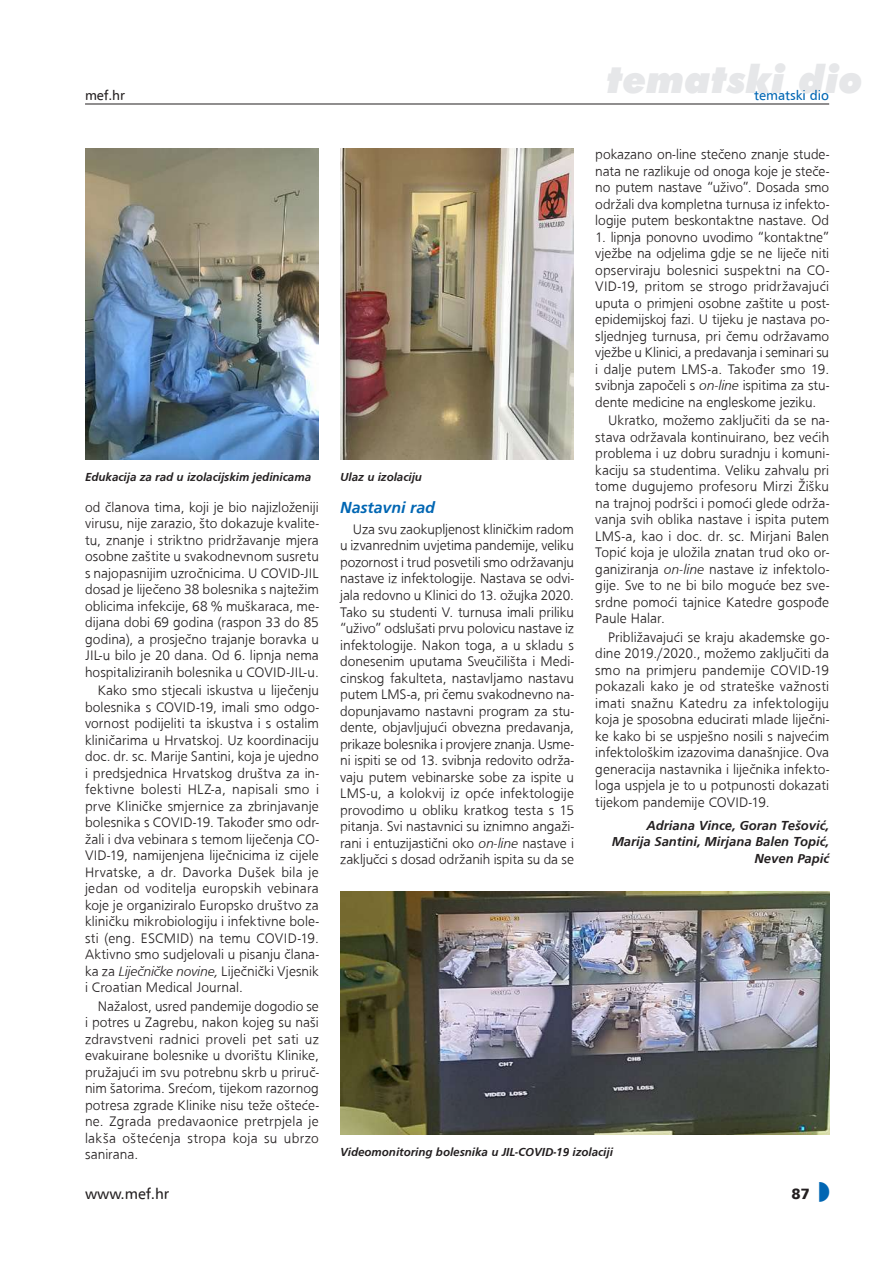
<style>
.page{position:relative;width:893px;height:1263px;background:#fff}
.page>*{position:absolute;margin:0;border:0;box-sizing:border-box;transform-origin:0 0}
.t1{font:italic 900 39px "Futura BT";color:#e6e7e9}
.t2{font:500 16.5px "Frugal Sans Bold Italic DTC";color:#0166b3}
.t3{font:15px "A Frutiger";color:#231f20}
.t4{font:900 15px "A Frutiger";color:#231f20}
.t5{font:500 14.25px/16.5px "Frugal Sans Light DTC";color:#231f20;text-align:justify}
.t6{font:500 13.5px/16.5px "Frugal Sans Bold Italic DTC";color:#231f20;text-align:right}
.t7{font:13.5px "A Frutiger";color:#0166b3}
.t8{font:13.5px "A Frutiger";color:#231f20}
.t9{font:500 12px "Frugal Sans Bold Italic DTC";color:#231f20}
.s1{font-family:"Frugal Sans Light Italic DTC"}
</style>
<div class="page">
<hr style="left:85px;top:104px;width:744px;height:1px;background:#231f20">
<img style="left:340px;top:149px;width:233px;height:310px">
<img style="left:340px;top:892px;width:489px;height:242px">
<img style="left:86px;top:149px;width:232px;height:310px">
<p class="t8" style="left:85px;top:87px;width:42px">mef.hr</p>
<h1 class="t1" style="left:606px;top:56px;width:258px">tematski dio</h1>
<p class="t7" style="left:754px;top:87px;width:76px">tematski dio</p>
<p class="t5" style="left:595px;top:146px;width:235px">pokazano on-line stečeno znanje stude&shy;nata ne razlikuje od onoga koje je steče&shy;no putem nastave “uživo”. Dosada smo održali dva kompletna turnusa iz infekto&shy;logije putem beskontaktne nastave. Od</p>
<p class="t5" style="left:595px;top:228px;width:235px">1. lipnja ponovno uvodimo “kontaktne” vježbe na odjelima gdje se ne liječe niti opserviraju bolesnici suspektni na CO-VID-19, pritom se strogo pridržavajući uputa o primjeni osobne zaštite u post&shy;epidemijskoj fazi. U tijeku je nastava po&shy;sljednjeg turnusa, pri čemu održavamo vježbe u Klinici, a predavanja i seminari su i dalje putem LMS-a. Također smo 19. svibnja započeli s <span class="s1">on-line</span> ispitima za stu&shy;dente medicine na engleskome jeziku.</p>
<p class="t5" style="left:595px;top:412px;width:235px;text-indent:13px">Ukratko, možemo zaključiti da se na&shy;stava održavala kontinuirano, bez većih problema i uz dobru suradnju i komuni&shy;kaciju sa studentima. Veliku zahvalu pri tome dugujemo profesoru Mirzi Žišku na trajnoj podršci i pomoći glede održa&shy;vanja svih oblika nastave i ispita putem LMS-a, kao i doc. dr. sc. Mirjani Balen Topić koja je uložila znatan trud oko or&shy;ganiziranja <span class="s1">on-line</span> nastave iz infektolo&shy;gije. Sve to ne bi bilo moguće bez sve&shy;srdne pomoći tajnice Katedre gospođe Paule Halar.</p>
<p class="t5" style="left:595px;top:629px;width:235px;text-indent:13px">Približavajući se kraju akademske go&shy;dine 2019./2020., možemo zaključiti da smo na primjeru pandemije COVID-19 pokazali kako je od strateške važnosti imati snažnu Katedru za infektologiju koja je sposobna educirati mlade liječni&shy;ke kako bi se uspješno nosili s najvećim infektološkim izazovima današnjice. Ova generacija nastavnika i liječnika infekto&shy;loga uspjela je to u potpunosti dokazati tijekom pandemije COVID-19.</p>
<p class="t6" style="left:612px;top:817px;width:219px">Adriana Vince, Goran Tešović,<br>Marija Santini, Mirjana Balen Topić,<br>Neven Papić</p>
<p class="t9" style="left:85px;top:470px;width:228px">Edukacija za rad u izolacijskim jedinicama</p>
<p class="t9" style="left:340px;top:470px;width:83px">Ulaz u izolaciju</p>
<p class="t5" style="left:85px;top:498px;width:235px">od članova tima, koji je bio najizloženiji virusu, nije zarazio, što dokazuje kvalite&shy;tu, znanje i striktno pridržavanje mjera osobne zaštite u svakodnevnom susretu s najopasnijim uzročnicima. U COVID-JIL dosad je liječeno 38 bolesnika s najtežim oblicima infekcije, 68 % muškaraca, me&shy;dijana dobi 69 godina (raspon 33 do 85 godina), a prosječno trajanje boravka u JIL-u bilo je 20 dana. Od 6. lipnja nema hospitaliziranih bolesnika u COVID-JIL-u.</p>
<p class="t5" style="left:85px;top:682px;width:235px;text-indent:13px">Kako smo stjecali iskustva u liječenju bolesnika s COVID-19, imali smo odgo&shy;vornost podijeliti ta iskustva i s ostalim kliničarima u Hrvatskoj. Uz koordinaciju doc. dr. sc. Marije Santini, koja je ujedno i predsjednica Hrvatskog društva za in&shy;fektivne bolesti HLZ-a, napisali smo i prve Kliničke smjernice za zbrinjavanje bolesnika s COVID-19. Također smo odr&shy;žali i dva vebinara s temom liječenja CO-VID-19, namijenjena liječnicima iz cijele Hrvatske, a dr. Davorka Dušek bila je jedan od voditelja europskih vebinara koje je organiziralo Europsko društvo za kliničku mikrobiologiju i infektivne bole&shy;sti (eng. ESCMID) na temu COVID-19.<br>Aktivno smo sudjelovali u pisanju člana&shy;ka za <span class="s1">Liječničke novine,</span> Liječnički Vjesnik i Croatian Medical Journal.</p>
<p class="t5" style="left:85px;top:998px;width:235px;text-indent:13px">Nažalost, usred pandemije dogodio se i potres u Zagrebu, nakon kojeg su naši zdravstveni radnici proveli pet sati uz evakuirane bolesnike u dvorištu Klinike, pružajući im svu potrebnu skrb u priruč&shy;nim šatorima. Srećom, tijekom razornog potresa zgrade Klinike nisu teže ošteće&shy;ne. Zgrada predavaonice pretrpjela je lakša oštećenja stropa koja su ubrzo sanirana.</p>
<p class="t2" style="left:340px;top:498px;width:96px">Nastavni rad</p>
<p class="t5" style="left:340px;top:521px;width:235px;text-indent:13px">Uza svu zaokupljenost kliničkim radom u izvanrednim uvjetima pandemije, veliku pozornost i trud posvetili smo održavanju nastave iz infektologije. Nastava se odvi&shy;jala redovno u Klinici do 13. ožujka 2020.<br>Tako su studenti V. turnusa imali priliku “uživo” odslušati prvu polovicu nastave iz infektologije. Nakon toga, a u skladu s donesenim uputama Sveučilišta i Medi&shy;cinskog fakulteta, nastavljamo nastavu putem LMS-a, pri čemu svakodnevno na&shy;dopunjavamo nastavni program za stu&shy;dente, objavljujući obvezna predavanja, prikaze bolesnika i provjere znanja. Usme&shy;ni ispiti se od 13. svibnja redovito održa&shy;vaju putem vebinarske sobe za ispite u LMS-u, a kolokvij iz opće infektologije provodimo u obliku kratkog testa s 15 pitanja. Svi nastavnici su iznimno angaži&shy;rani i entuzijastični oko <span class="s1">on-line</span> nastave i zaključci s dosad održanih ispita su da se</p>
<p class="t9" style="left:340px;top:1145px;width:274px">Videomonitoring bolesnika u JIL-COVID-19 izolaciji</p>
<p class="t3" style="left:85px;top:1185px;width:86px">www.mef.hr</p>
<p class="t4" style="left:792px;top:1184px;width:20px">87</p>
</div>
